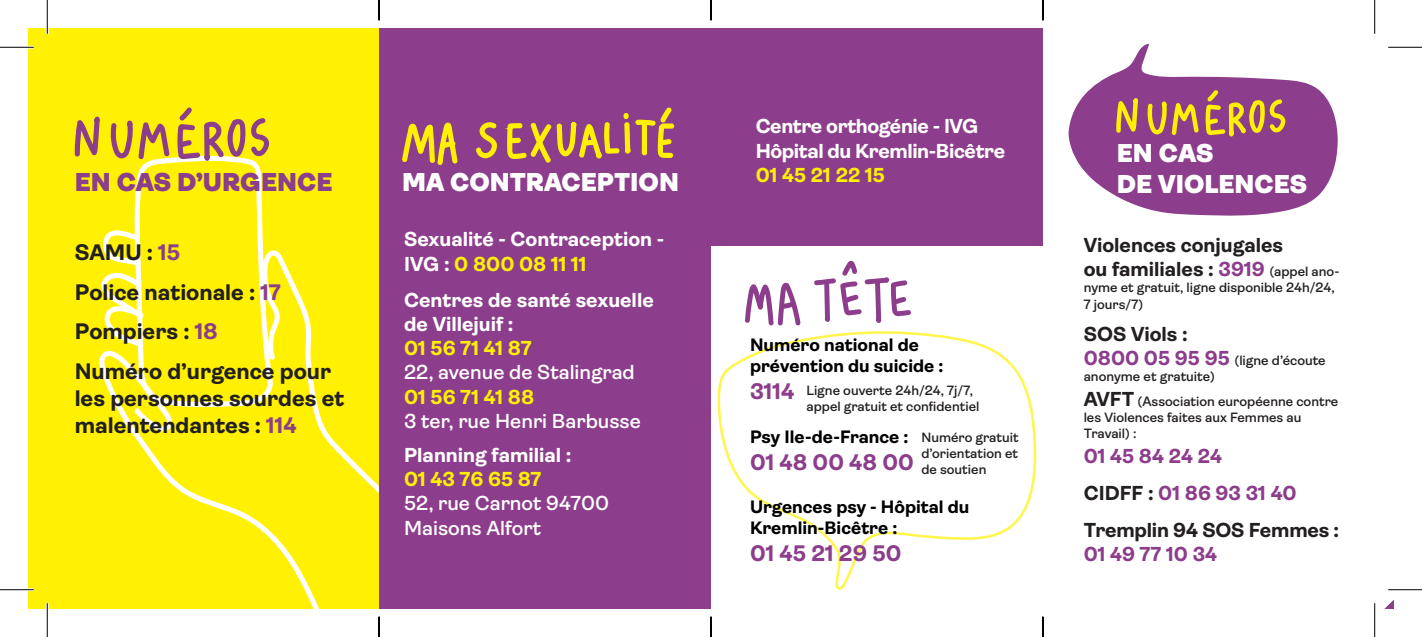
<style>
.page{position:relative;width:1422px;height:637px;background:#fff}
.page>*{position:absolute;margin:0;border:0;box-sizing:border-box;transform-origin:0 0}
.t1{font:900 25.88px "Ambit";color:#fff}
.t2{font:900 25.88px "Ambit";color:#8c3d8b}
.t3{font:700 22.5px/27px "Ambit";color:#231f20}
.t4{font:700 22.5px "Ambit";color:#8c3d8b}
.t5{font:700 20.25px/24.3px "Ambit";color:#fff}
.t6{font:700 20.25px/24.3px "Ambit";color:#231f20}
.t7{font:600 20.25px/24.3px "Ambit";color:#fff}
.t8{font:700 20.25px "Ambit";letter-spacing:-.02em;color:#fff}
.t9{font:700 20.25px "Ambit";color:#8c3d8b}
.t10{font:700 20.25px "Ambit";color:#fff101}
.t11{font:700 18px/21.6px "Ambit";color:#000}
.t12{font:600 13.5px/16.2px "Ambit";color:#231f20}
.s1{color:#8c3d8b}
.s2{color:#fff101}
.s3{font-weight:700;color:#fff101}
.s4{font-weight:600;font-size:13.5px}
.s5{font-weight:700;font-size:20.25px;color:#8c3d8b}
.s6{font-weight:700;font-size:20.25px}
.s7{color:#231f20}
</style>
<div class="page">
<svg style="left:717px;top:331px;width:320px;height:258px"></svg>
<svg style="left:745px;top:282px;width:55px;height:43px"></svg>
<svg style="left:814px;top:260px;width:96px;height:63px"></svg>
<div style="left:28px;top:28px;width:351px;height:581px;background:#fff101"></div>
<svg style="left:226px;top:511px;width:94px;height:98px"></svg>
<svg style="left:1068px;top:44px;width:269px;height:172px;fill:#8c3d8b"></svg>
<svg style="left:1116px;top:98px;width:21px;height:35px"></svg>
<svg style="left:1147px;top:101px;width:51px;height:34px"></svg>
<svg style="left:1205px;top:90px;width:80px;height:46px"></svg>
<div style="left:379px;top:28px;width:332px;height:581px;background:#8c3d8b"></div>
<svg style="left:75px;top:107px;width:383px;height:404px"></svg>
<svg style="left:476px;top:107px;width:198px;height:56px"></svg>
<div style="left:711px;top:28px;width:331px;height:218px;background:#8c3d8b"></div>
<hr style="left:0;top:46px;width:34px;height:3px;background:#fff">
<hr style="left:0;top:588px;width:34px;height:3px;background:#fff">
<hr style="left:46px;top:0;width:3px;height:34px;background:#fff">
<hr style="left:46px;top:603px;width:3px;height:34px;background:#fff">
<hr style="left:0;top:47px;width:34px;height:1px;background:#000">
<hr style="left:1387px;top:47px;width:34px;height:1px;background:#000">
<hr style="left:0;top:589px;width:34px;height:1px;background:#000">
<hr style="left:1387px;top:589px;width:34px;height:1px;background:#000">
<hr style="left:47px;top:0;width:1px;height:34px;background:#000">
<hr style="left:47px;top:603px;width:1px;height:34px;background:#000">
<hr style="left:1373px;top:0;width:1px;height:34px;background:#000">
<hr style="left:1373px;top:603px;width:1px;height:34px;background:#000">
<svg style="left:379px;top:0;width:1px;height:20px"></svg>
<svg style="left:379px;top:616px;width:1px;height:21px"></svg>
<svg style="left:710px;top:0;width:1px;height:20px"></svg>
<svg style="left:710px;top:616px;width:1px;height:21px"></svg>
<svg style="left:1042px;top:0;width:1px;height:20px"></svg>
<svg style="left:1042px;top:616px;width:1px;height:21px"></svg>
<p class="t2" style="left:75px;top:167px;width:259px">EN CAS D’URGENCE</p>
<p class="t3" style="left:75px;top:239px;width:107px">SAMU : <span class="s1">15</span></p>
<p class="t3" style="left:75px;top:279px;width:208px">Police nationale : <span class="s1">17</span></p>
<p class="t3" style="left:75px;top:318px;width:145px">Pompiers : <span class="s1">18</span></p>
<p class="t3" style="left:75px;top:358px;width:271px">Numéro d’urgence pour les personnes sourdes et malentendantes : <span class="s1">114</span></p>
<p class="t8" style="left:755px;top:115px;width:224px">Centre orthogénie - IVG</p>
<p class="t8" style="left:755px;top:139px;width:251px">Hôpital du Kremlin-Bicêtre</p>
<p class="t10" style="left:755px;top:164px;width:131px">01 45 21 22 15</p>
<p class="t1" style="left:1116px;top:139px;width:98px">EN CAS</p>
<p class="t1" style="left:402px;top:167px;width:278px">MA CONTRACEPTION</p>
<p class="t1" style="left:1116px;top:170px;width:192px">DE VIOLENCES</p>
<p class="t5" style="left:404px;top:227px;width:262px">Sexualité - Contraception -<br>IVG : <span class="s2">0 800 08 11 11</span></p>
<p class="t5" style="left:404px;top:287px;width:251px">Centres de santé sexuelle de Villejuif :<br><span class="s2">01 56 71 41 87</span></p>
<p class="t7" style="left:404px;top:360px;width:238px">22, avenue de Stalingrad<br><span class="s3">01 56 71 41 88<br></span>3 ter, rue Henri Barbusse</p>
<p class="t5" style="left:404px;top:443px;width:169px">Planning familial :<br><span class="s2">01 43 76 65 87</span></p>
<p class="t7" style="left:404px;top:491px;width:206px">52, rue Carnot 94700<br>Maisons Alfort</p>
<p class="t6" style="left:1083px;top:233px;width:201px">Violences conjugales</p>
<p class="t6" style="left:1083px;top:257px;width:257px">ou familiales : <span class="s1">3919</span> <span class="s4">(appel ano-</span></p>
<p class="t12" style="left:1083px;top:280px;width:252px">nyme et gratuit, ligne disponible 24h/24,<br>7 jours/7)</p>
<p class="t6" style="left:1083px;top:322px;width:105px">SOS Viols :</p>
<p class="t12" style="left:1083px;top:352px;width:243px"><span class="s5">0800 05 95 95</span> (ligne d’écoute anonyme et gratuite)</p>
<p class="t12" style="left:1083px;top:393px;width:256px"><span class="s6">AVFT</span> (Association européenne contre les Violences faites aux Femmes au<br>Travail) :</p>
<p class="t9" style="left:1083px;top:444px;width:140px">01 45 84 24 24</p>
<p class="t9" style="left:1083px;top:481px;width:214px"><span class="s7">CIDFF :</span> 01 86 93 31 40</p>
<p class="t6" style="left:1083px;top:518px;width:257px">Tremplin 94 SOS Femmes :<br><span class="s1">01 49 77 10 34</span></p>
<p class="t11" style="left:750px;top:334px;width:195px">Numéro national de prévention du suicide :</p>
<p class="t4" style="left:750px;top:379px;width:46px">3114</p>
<p class="t11" style="left:750px;top:425px;width:160px">Psy Ile-de-France :</p>
<p class="t4" style="left:750px;top:449px;width:165px">01 48 00 48 00</p>
<p class="t11" style="left:750px;top:496px;width:221px">Urgences psy - Hôpital du<br>Kremlin-Bicêtre :</p>
<p class="t4" style="left:750px;top:541px;width:153px">01 45 21 29 50</p>
<p class="t12" style="left:806px;top:382px;width:174px">Ligne ouverte 24h/24, 7j/7, appel gratuit et confidentiel</p>
<p class="t12" style="left:921px;top:429px;width:99px;text-align:justify">Numéro gratuit d’orientation et de soutien</p>
</div>
